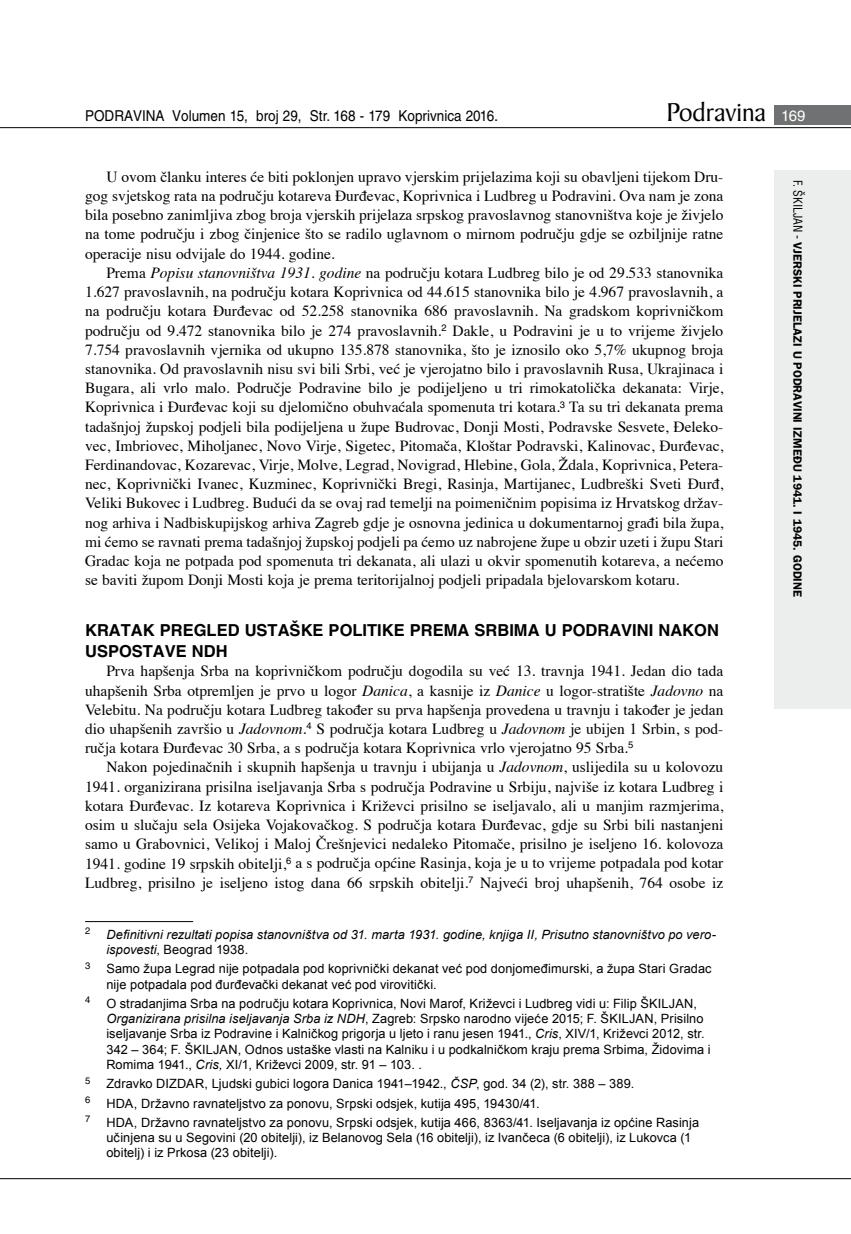
<style>
.page{position:relative;width:851px;height:1234px;background:#fff}
.page>*{position:absolute;margin:0;border:0;box-sizing:border-box;transform-origin:0 0}
.t1{font:27.6px "Baker Signet BT";color:#000}
.t2{font:700 16.5px/21px "Helvetica LT Skin 29";color:#000}
.t3{font:15.45px/19.2px "Times";color:#000;text-align:justify}
.t4{font:15px "Helvetica LT Skin 29";color:#000;scale:.9 1}
.t5{font:12.75px/15.3px "Arial";letter-spacing:.01em;color:#000}
.t6{font:italic 12.75px/15.3px "Arial";letter-spacing:.01em;color:#000}
.t7{font:600 12px "ITC Franklin Gothic Skin 29";letter-spacing:-.005em;color:#000}
.t8{font:9.45px "Helvetica LT Skin 29";color:#000}
.s1{font-family:"Helvetica LT Skin 29";font-size:15px;color:#fff}
.s2{font-style:italic}
.s3{font-style:normal}
.s4{font-family:"Helvetica LT Skin 29";font-weight:400;font-stretch:condensed}
</style>
<div class="page">
<div style="left:774px;top:170px;width:76px;height:538px;background:#eceded"></div>
<div style="left:774px;top:105px;width:76px;height:19px;background:#707172"></div>
<hr style="left:0;top:127px;width:850px;height:1px;background:#000">
<hr style="left:0;top:1177px;width:850px;height:1px;background:#000">
<hr style="left:85px;top:921px;width:108px;height:1px;background:#000">
<p class="t4" style="left:85px;top:107px;width:460px">PODRAVINA Volumen 15, broj 29, Str. 168 - 179 Koprivnica 2016.</p>
<h1 class="t1" style="left:666px;top:95px;width:141px">Podravina <span class="s1">169</span></h1>
<p class="t3" style="left:85px;top:166px;width:639px;text-indent:21px">U ovom članku interes će biti poklonjen upravo vjerskim prijelazima koji su obavljeni tijekom Dru&shy;gog svjetskog rata na području kotareva Đurđevac, Koprivnica i Ludbreg u Podravini. Ova nam je zona bila posebno zanimljiva zbog broja vjerskih prijelaza srpskog pravoslavnog stanovništva koje je živjelo na tome području i zbog činjenice što se radilo uglavnom o mirnom području gdje se ozbiljnije ratne operacije nisu odvijale do 1944. godine.</p>
<p class="t3" style="left:85px;top:262px;width:639px;text-indent:21px">Prema <span class="s2">Popisu stanovništva 1931. godine</span> na području kotara Ludbreg bilo je od 29.533 stanovnika 1.627 pravoslavnih, na području kotara Koprivnica od 44.615 stanovnika bilo je 4.967 pravoslavnih, a na području kotara Đurđevac od 52.258 stanovnika 686 pravoslavnih. Na gradskom koprivničkom području od 9.472 stanovnika bilo je 274 pravoslavnih.<sup>2</sup> Dakle, u Podravini je u to vrijeme živjelo 7.754 pravoslavnih vjernika od ukupno 135.878 stanovnika, što je iznosilo oko 5,7% ukupnog broja stanovnika. Od pravoslavnih nisu svi bili Srbi, već je vjerojatno bilo i pravoslavnih Rusa, Ukrajinaca i Bugara, ali vrlo malo. Područje Podravine bilo je podijeljeno u tri rimokatolička dekanata: Virje, Koprivnica i Đurđevac koji su djelomično obuhvaćala spomenuta tri kotara.<sup>3</sup> Ta su tri dekanata prema tadašnjoj župskoj podjeli bila podijeljena u župe Budrovac, Donji Mosti, Podravske Sesvete, Đeleko&shy;vec, Imbriovec, Miholjanec, Novo Virje, Sigetec, Pitomača, Kloštar Podravski, Kalinovac, Đurđevac, Ferdinandovac, Kozarevac, Virje, Molve, Legrad, Novigrad, Hlebine, Gola, Ždala, Koprivnica, Petera&shy;nec, Koprivnički Ivanec, Kuzminec, Koprivnički Bregi, Rasinja, Martijanec, Ludbreški Sveti Đurđ, Veliki Bukovec i Ludbreg. Budući da se ovaj rad temelji na poimeničnim popisima iz Hrvatskog držav&shy;nog arhiva i Nadbiskupijskog arhiva Zagreb gdje je osnovna jedinica u dokumentarnoj građi bila župa, mi ćemo se ravnati prema tadašnjoj župskoj podjeli pa ćemo uz nabrojene župe u obzir uzeti i župu Stari Gradac koja ne potpada pod spomenuta tri dekanata, ali ulazi u okvir spomenutih kotareva, a nećemo se baviti župom Donji Mosti koja je prema teritorijalnoj podjeli pripadala bjelovarskom kotaru.</p>
<p class="t2" style="left:85px;top:619px;width:635px">KRATAK PREGLED USTAŠKE POLITIKE PREMA SRBIMA U PODRAVINI NAKON<br>USPOSTAVE NDH</p>
<p class="t3" style="left:85px;top:660px;width:639px;text-indent:21px">Prva hapšenja Srba na koprivničkom području dogodila su već 13. travnja 1941. Jedan dio tada uhapšenih Srba otpremljen je prvo u logor <span class="s2">Danica</span>, a kasnije iz <span class="s2">Danice</span> u logor-stratište <span class="s2">Jadovno</span> na Velebitu. Na području kotara Ludbreg također su prva hapšenja provedena u travnju i također je jedan dio uhapšenih završio u <span class="s2">Jadovnom</span>.<sup>4</sup> S područja kotara Ludbreg u <span class="s2">Jadovnom</span> je ubijen 1 Srbin, s pod&shy;ručja kotara Đurđevac 30 Srba, a s područja kotara Koprivnica vrlo vjerojatno 95 Srba.<sup>5</sup></p>
<p class="t3" style="left:85px;top:756px;width:639px;text-indent:21px">Nakon pojedinačnih i skupnih hapšenja u travnju i ubijanja u <span class="s2">Jadovnom</span>, uslijedila su u kolovozu 1941. organizirana prisilna iseljavanja Srba s područja Podravine u Srbiju, najviše iz kotara Ludbreg i kotara Đurđevac. Iz kotareva Koprivnica i Križevci prisilno se iseljavalo, ali u manjim razmjerima, osim u slučaju sela Osijeka Vojakovačkog. S područja kotara Đurđevac, gdje su Srbi bili nastanjeni samo u Grabovnici, Velikoj i Maloj Črešnjevici nedaleko Pitomače, prisilno je iseljeno 16. kolovoza 1941. godine 19 srpskih obitelji,<sup>6</sup> a s područja općine Rasinja, koja je u to vrijeme potpadala pod kotar Ludbreg, prisilno je iseljeno istog dana 66 srpskih obitelji.<sup>7</sup> Najveći broj uhapšenih, 764 osobe iz</p>
<p class="t8" style="left:85px;top:925px;width:7px">2</p>
<p class="t6" style="left:106px;top:926px;width:611px">Definitivni rezultati popisa stanovništva od 31. marta 1931. godine, knjiga II, Prisutno stanovništvo po vero&shy;ispovesti<span class="s3">, Beograd 1938.</span></p>
<p class="t8" style="left:85px;top:959px;width:7px">3</p>
<p class="t5" style="left:106px;top:961px;width:606px">Samo župa Legrad nije potpadala pod koprivnički dekanat već pod donjomeđimurski, a župa Stari Gradac nije potpadala pod đurđevački dekanat već pod virovitički.</p>
<p class="t8" style="left:85px;top:994px;width:7px">4</p>
<p class="t5" style="left:106px;top:995px;width:605px">O stradanjima Srba na području kotara Koprivnica, Novi Marof, Križevci i Ludbreg vidi u: Filip ŠKILJAN, <span class="s2">Organizirana prisilna iseljavanja Srba iz NDH</span>, Zagreb: Srpsko narodno vijeće 2015; F. ŠKILJAN, Prisilno iseljavanje Srba iz Podravine i Kalničkog prigorja u ljeto i ranu jesen 1941., <span class="s2">Cris</span>, XIV/1, Križevci 2012, str.<br>342 – 364; F. ŠKILJAN, Odnos ustaške vlasti na Kalniku i u podkalničkom kraju prema Srbima, Židovima i Romima 1941., <span class="s2">Cris,</span> XI/1, Križevci 2009, str. 91 – 103. .</p>
<p class="t8" style="left:85px;top:1074px;width:7px">5</p>
<p class="t5" style="left:106px;top:1075px;width:529px">Zdravko DIZDAR, Ljudski gubici logora Danica 1941–1942., <span class="s2">ČSP</span>, god. 34 (2), str. 388 – 389.</p>
<p class="t8" style="left:85px;top:1093px;width:7px">6</p>
<p class="t5" style="left:106px;top:1095px;width:435px">HDA, Državno ravnateljstvo za ponovu, Srpski odsjek, kutija 495, 19430/41.</p>
<p class="t8" style="left:85px;top:1112px;width:7px">7</p>
<p class="t5" style="left:106px;top:1114px;width:594px">HDA, Državno ravnateljstvo za ponovu, Srpski odsjek, kutija 466, 8363/41. Iseljavanja iz općine Rasinja učinjena su u Segovini (20 obitelji), iz Belanovog Sela (16 obitelji), iz Ivančeca (6 obitelji), iz Lukovca (1 obitelj) i iz Prkosa (23 obitelji).</p>
<p class="t7" style="left:804px;top:180px;width:418px;rotate:90deg"><span class="s4">F. ŠKILJAN -</span> VJERSKI PRIJELAZI U PODRAVINI IZMEĐU 1941. I 1945. GODINE</p>
</div>
